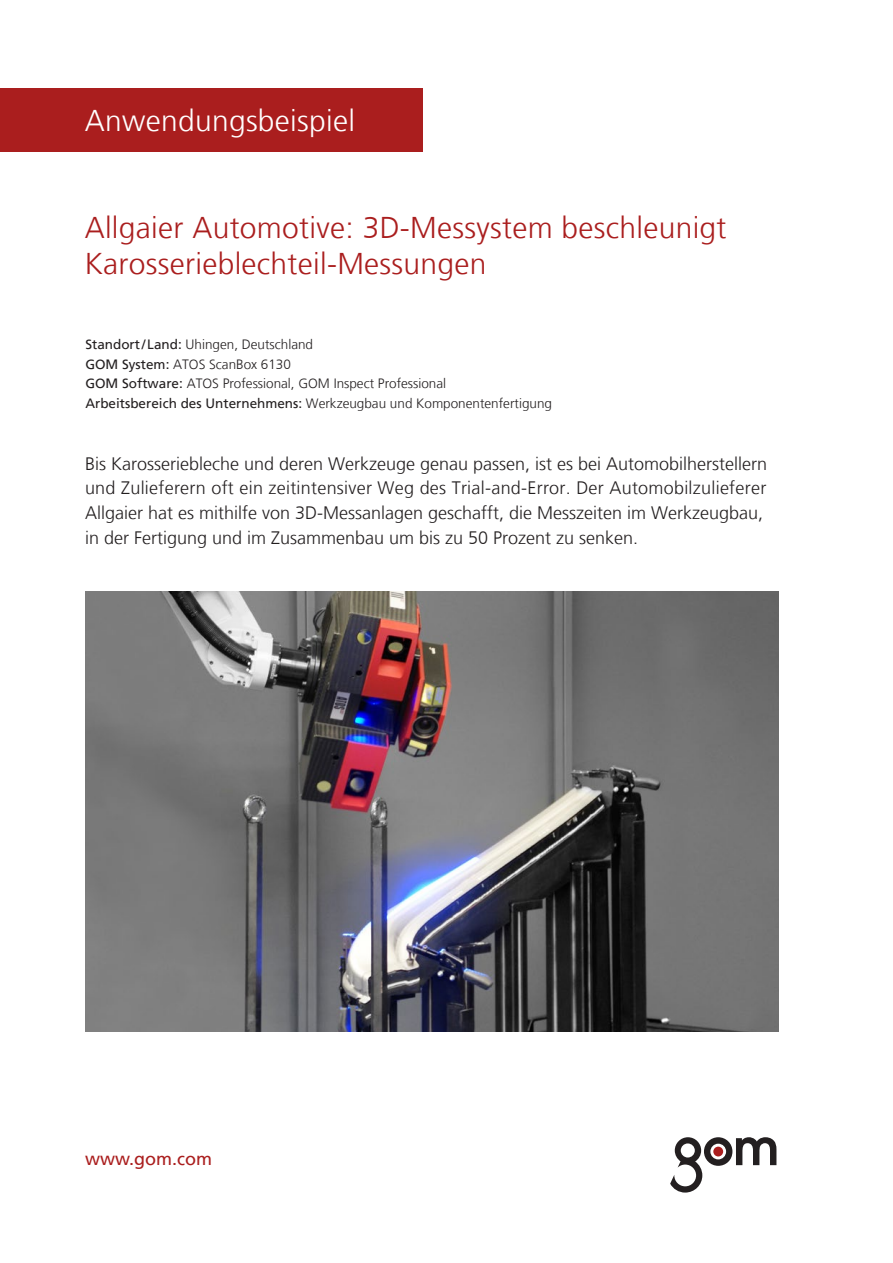
<style>
.page{position:relative;width:893px;height:1263px;background:#fff}
.page>*{position:absolute;margin:0;border:0;box-sizing:border-box;transform-origin:0 0}
.t1{font:300 30px/36px "Frutiger LT";letter-spacing:.01em;color:#aa1e1e}
.t2{font:300 30px "Frutiger LT";letter-spacing:.01em;color:#fff}
.t3{font:300 18px/24.8px "Frutiger LT";color:#231f20}
.t4{font:18px "Frutiger LT";color:#aa1e1e}
.t5{font:300 13.5px/19.5px "Frutiger LT";color:#231f20}
.s1{font-weight:400}
</style>
<div class="page">
<svg style="left:670px;top:1137px;width:106px;height:55px"></svg>
<div style="left:0;top:88px;width:422px;height:63px;background:#aa1e1e"></div>
<img style="left:85px;top:591px;width:693px;height:441px">
<h1 class="t2" style="left:85px;top:104px;width:272px">Anwendungsbeispiel</h1>
<h1 class="t1" style="left:85px;top:210px;width:643px">Allgaier Automotive: 3D-Messystem beschleunigt<br>Karosserieblechteil-Messungen</h1>
<p class="t5" style="left:85px;top:335px;width:468px"><span class="s1">Standort/Land:</span> Uhingen, Deutschland<br><span class="s1">GOM System:</span> ATOS ScanBox 6130<br><span class="s1">GOM Software:</span> ATOS Professional, GOM Inspect Professional<br><span class="s1">Arbeitsbereich des Unternehmens:</span> Werkzeugbau und Komponentenfertigung</p>
<p class="t3" style="left:85px;top:451px;width:684px">Bis Karosseriebleche und deren Werkzeuge genau passen, ist es bei Automobilherstellern und Zulieferern oft ein zeitintensiver Weg des Trial-and-Error. Der Automobilzulieferer Allgaier hat es mithilfe von 3D-Messanlagen geschafft, die Messzeiten im Werkzeugbau, in der Fertigung und im Zusammenbau um bis zu 50 Prozent zu senken.</p>
<p class="t4" style="left:85px;top:1148px;width:128px">www.gom.com</p>
</div>
